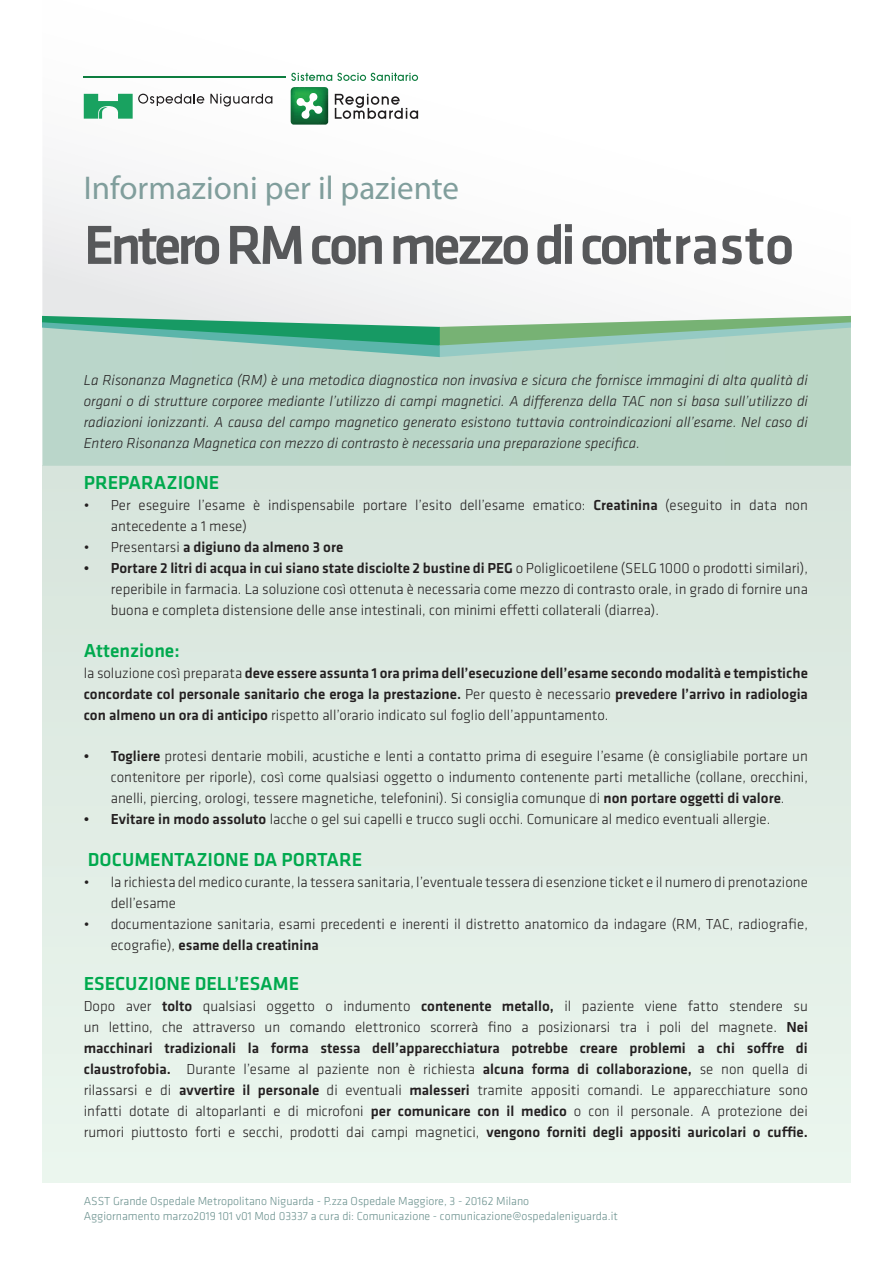
<style>
.page{position:relative;width:893px;height:1263px;background:#fff}
.page>*{position:absolute;margin:0;border:0;box-sizing:border-box;transform-origin:0 0}
.t1{font:500 57px "Klavika";letter-spacing:-.07em;color:#57585a}
.t2{font:33px "Myriad Pro";color:#809e9c}
.t3{font:500 19.5px "Klavika";color:#00a94e}
.t4{font:300 15px/21px "Klavika";color:#231f20}
.t5{font:italic 300 15px/21px "Klavika";color:#231f20;text-align:justify}
.t6{font:500 15px/21px "Klavika";color:#231f20;text-align:justify}
.t7{font:300 12px "Klavika";color:#6b918e}
.s1{font-weight:500}
.s2{font-weight:300}
</style>
<div class="page">
<svg style="left:42px;top:72px;width:809px;height:244px"></svg>
<div style="left:42px;top:466px;width:809px;height:717px;background:#e1ede5"></div>
<div style="left:42px;top:357px;width:809px;height:109px;background:#bad6c8"></div>
<svg style="left:42px;top:316px;width:809px;height:41px;background:#90c6ad"></svg>
<svg style="left:210px;top:94px;width:62px;height:13px"></svg>
<svg style="left:335px;top:94px;width:83px;height:25px"></svg>
<svg style="left:291px;top:73px;width:127px;height:8px"></svg>
<hr style="left:84px;top:76px;width:202px;height:1px;background:#0d7d3f">
<svg style="left:84px;top:94px;width:120px;height:25px"></svg>
<svg style="left:291px;top:87px;width:37px;height:38px"></svg>
<p class="t2" style="left:84px;top:167px;width:377px">Informazioni per il paziente</p>
<p class="t1" style="left:84px;top:214px;width:712px">Entero RM con mezzo di contrasto</p>
<p class="t5" style="left:84px;top:370px;width:726px">La Risonanza Magnetica (RM) è una metodica diagnostica non invasiva e sicura che fornisce immagini di alta qualità di organi o di strutture corporee mediante l’utilizzo di campi magnetici. A differenza della TAC non si basa sull’utilizzo di radiazioni ionizzanti. A causa del campo magnetico generato esistono tuttavia controindicazioni all’esame. Nel caso di Entero Risonanza Magnetica con mezzo di contrasto è necessaria una preparazione specifica.</p>
<p class="t3" style="left:84px;top:472px;width:137px">PREPARAZIONE</p>
<p class="t4" style="left:111px;top:495px;width:699px;text-indent:-27px">• Per eseguire l’esame è indispensabile portare l’esito dell’esame ematico: <span class="s1">Creatinina</span> (eseguito in data non antecedente a 1 mese)</p>
<p class="t6" style="left:84px;top:537px;width:261px"><span class="s2">• Presentarsi</span> a digiuno da almeno 3 ore</p>
<p class="t4" style="left:111px;top:558px;width:699px;text-align:justify;text-indent:-27px"><span class="s1">• Portare 2 litri di acqua in cui siano state disciolte 2 bustine di PEG</span> o Poliglicoetilene (SELG 1000 o prodotti similari), reperibile in farmacia. La soluzione così ottenuta è necessaria come mezzo di contrasto orale, in grado di fornire una buona e completa distensione delle anse intestinali, con minimi effetti collaterali (diarrea).</p>
<p class="t3" style="left:84px;top:640px;width:97px">Attenzione:</p>
<p class="t6" style="left:84px;top:663px;width:726px"><span class="s2">la soluzione così preparata</span> deve essere assunta 1 ora prima dell’esecuzione dell’esame secondo modalità e tempistiche concordate col personale sanitario che eroga la prestazione. <span class="s2">Per questo è necessario</span> prevedere l’arrivo in radiologia con almeno un ora di anticipo <span class="s2">rispetto all’orario indicato sul foglio dell’appuntamento.</span></p>
<p class="t4" style="left:111px;top:745px;width:699px;text-align:justify;text-indent:-27px"><span class="s1">• Togliere</span> protesi dentarie mobili, acustiche e lenti a contatto prima di eseguire l’esame (è consigliabile portare un contenitore per riporle), così come qualsiasi oggetto o indumento contenente parti metalliche (collane, orecchini, anelli, piercing, orologi, tessere magnetiche, telefonini). Si consiglia comunque di <span class="s1">non portare oggetti di valore</span>.</p>
<p class="t4" style="left:84px;top:808px;width:688px"><span class="s1">• Evitare in modo assoluto</span> lacche o gel sui capelli e trucco sugli occhi. Comunicare al medico eventuali allergie.</p>
<p class="t3" style="left:88px;top:848px;width:276px">DOCUMENTAZIONE DA PORTARE</p>
<p class="t4" style="left:111px;top:871px;width:699px;text-indent:-27px">• la richiesta del medico curante, la tessera sanitaria, l’eventuale tessera di esenzione ticket e il numero di prenotazione dell’esame</p>
<p class="t4" style="left:111px;top:913px;width:699px;text-indent:-27px">• documentazione sanitaria, esami precedenti e inerenti il distretto anatomico da indagare (RM, TAC, radiografie, ecografie), <span class="s1">esame della creatinina</span></p>
<p class="t3" style="left:84px;top:973px;width:217px">ESECUZIONE DELL’ESAME</p>
<p class="t4" style="left:84px;top:996px;width:726px;text-align:justify">Dopo aver <span class="s1">tolto</span> qualsiasi oggetto o indumento <span class="s1">contenente metallo,</span> il paziente viene fatto stendere su un lettino, che attraverso un comando elettronico scorrerà fino a posizionarsi tra i poli del magnete. <span class="s1">Nei macchinari tradizionali la forma stessa dell’apparecchiatura potrebbe creare problemi a chi soffre di claustrofobia.</span> Durante l’esame al paziente non è richiesta <span class="s1">alcuna forma di collaborazione,</span> se non quella di rilassarsi e di <span class="s1">avvertire il personale</span> di eventuali <span class="s1">malesseri</span> tramite appositi comandi. Le apparecchiature sono infatti dotate di altoparlanti e di microfoni <span class="s1">per comunicare con il medico</span> o con il personale. A protezione dei rumori piuttosto forti e secchi, prodotti dai campi magnetici, <span class="s1">vengono forniti degli appositi auricolari o cuffie.</span></p>
<p class="t7" style="left:84px;top:1195px;width:447px">ASST Grande Ospedale Metropolitano Niguarda - P.zza Ospedale Maggiore, 3 - 20162 Milano</p>
<p class="t7" style="left:84px;top:1209px;width:536px">Aggiornamento marzo2019 101 v01 Mod 03337 a cura di: Comunicazione - comunicazione@ospedaleniguarda.it</p>
</div>
